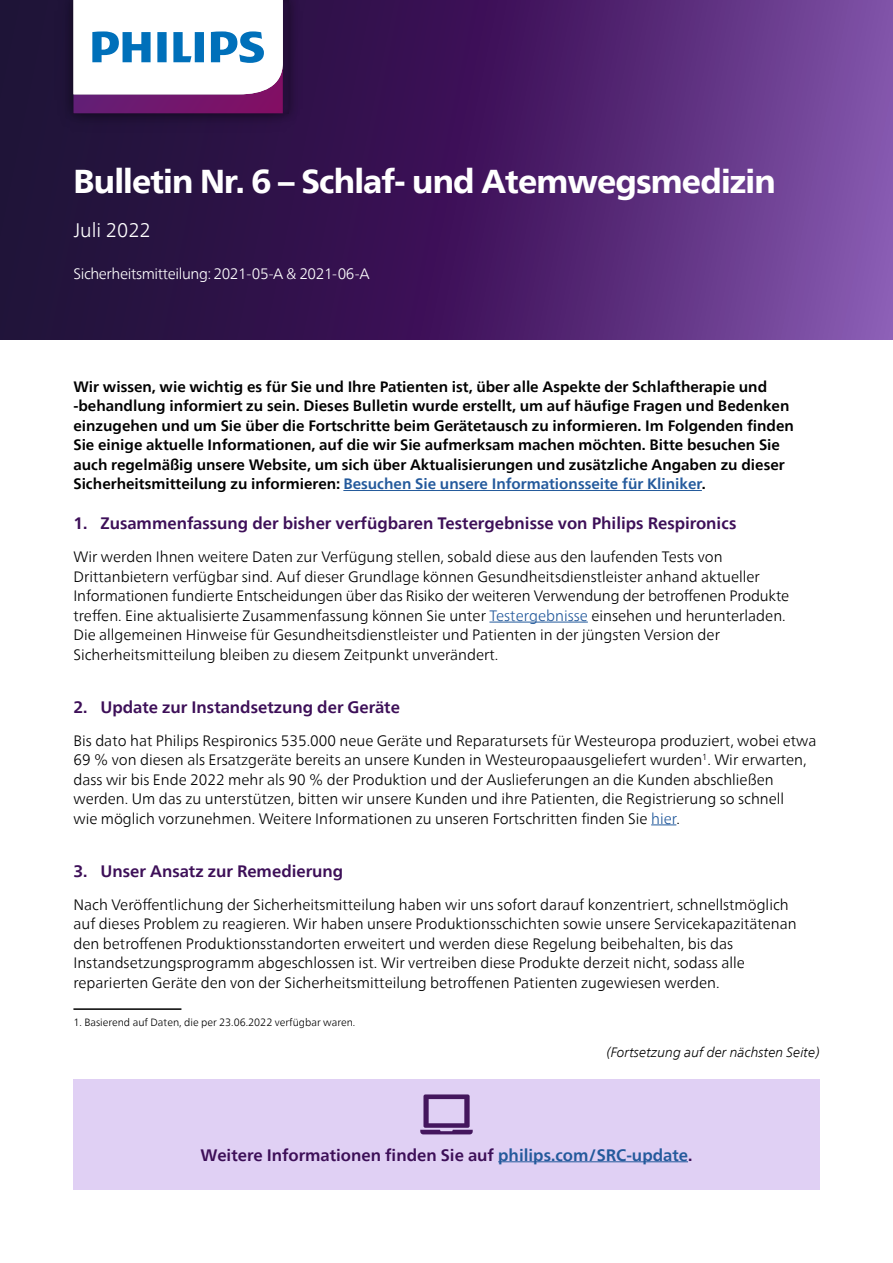
<style>
.page{position:relative;width:893px;height:1263px;background:#fff}
.page>*{position:absolute;margin:0;border:0;box-sizing:border-box;transform-origin:0 0}
.t1{font:800 33px "Neue Frutiger World";letter-spacing:-.025em;color:#fff}
.t2{font:300 19.5px "Neue Frutiger World";color:#fff}
.t3{font:700 16.5px "Neue Frutiger World";color:#3d0f58}
.t4{font:300 15px/19.5px "Neue Frutiger World";color:#000}
.t5{font:700 15px/19.5px "Neue Frutiger World";color:#000}
.t6{font:300 15px "Neue Frutiger World";letter-spacing:-.025em;color:#fff}
.t7{font:italic 300 13.5px "Neue Frutiger World";color:#000}
.t8{font:300 10.5px "Neue Frutiger World";color:#000}
.s1{color:#245a9c}
</style>
<div class="page">
<div style="left:73px;top:1079px;width:746px;height:110px;background:#e0d0f4"></div>
<svg style="left:0;top:0;width:893px;height:340px;background:#492367"></svg>
<hr style="left:343px;top:490px;width:359px;height:1px;background:#245a9c">
<hr style="left:489px;top:622px;width:99px;height:1px;background:#245a9c">
<svg style="left:651px;top:824px;width:25px;height:1px"></svg>
<hr style="left:73px;top:1008px;width:108px;height:2px;background:#000">
<hr style="left:498px;top:1161px;width:190px;height:1px;background:#245a9c">
<svg style="left:420px;top:1094px;width:53px;height:40px"></svg>
<img style="left:48px;top:0;width:260px;height:139px">
<svg style="left:73px;top:0;width:210px;height:113px"></svg>
<h1 class="t1" style="left:73px;top:162px;width:704px">Bulletin Nr. 6 – Schlaf- und Atemwegsmedizin</h1>
<h2 class="t2" style="left:73px;top:215px;width:79px">Juli 2022</h2>
<p class="t6" style="left:73px;top:262px;width:298px">Sicherheitsmitteilung: 2021-05-A &amp; 2021-06-A</p>
<p class="t5" style="left:73px;top:377px;width:722px">Wir wissen, wie wichtig es für Sie und Ihre Patienten ist, über alle Aspekte der Schlaftherapie und -behandlung informiert zu sein. Dieses Bulletin wurde erstellt, um auf häufige Fragen und Bedenken einzugehen und um Sie über die Fortschritte beim Gerätetausch zu informieren. Im Folgenden finden Sie einige aktuelle Informationen, auf die wir Sie aufmerksam machen möchten. Bitte besuchen Sie auch regelmäßig unsere Website, um sich über Aktualisierungen und zusätzliche Angaben zu dieser Sicherheitsmitteilung zu informieren: <span class="s1">Besuchen Sie unsere Informationsseite für Kliniker</span>.</p>
<p class="t3" style="left:73px;top:509px;width:664px">1. Zusammenfassung der bisher verfügbaren Testergebnisse von Philips Respironics</p>
<p class="t4" style="left:73px;top:547px;width:717px">Wir werden Ihnen weitere Daten zur Verfügung stellen, sobald diese aus den laufenden Tests von Drittanbietern verfügbar sind. Auf dieser Grundlage können Gesundheitsdienstleister anhand aktueller Informationen fundierte Entscheidungen über das Risiko der weiteren Verwendung der betroffenen Produkte treffen. Eine aktualisierte Zusammenfassung können Sie unter <span class="s1">Testergebnisse</span> einsehen und herunterladen.<br>Die allgemeinen Hinweise für Gesundheitsdienstleister und Patienten in der jüngsten Version der Sicherheitsmitteilung bleiben zu diesem Zeitpunkt unverändert.</p>
<p class="t3" style="left:73px;top:692px;width:328px">2. Update zur Instandsetzung der Geräte</p>
<p class="t4" style="left:73px;top:731px;width:744px">Bis dato hat Philips Respironics 535.000 neue Geräte und Reparatursets für Westeuropa produziert, wobei etwa 69 % von diesen als Ersatzgeräte bereits an unsere Kunden in Westeuropaausgeliefert wurden<sup>1</sup>. Wir erwarten, dass wir bis Ende 2022 mehr als 90 % der Produktion und der Auslieferungen an die Kunden abschließen werden. Um das zu unterstützen, bitten wir unsere Kunden und ihre Patienten, die Registrierung so schnell<br>wie möglich vorzunehmen. Weitere Informationen zu unseren Fortschritten finden Sie <span class="s1">hier</span>.</p>
<p class="t3" style="left:73px;top:856px;width:271px">3. Unser Ansatz zur Remedierung</p>
<p class="t4" style="left:73px;top:895px;width:725px">Nach Veröffentlichung der Sicherheitsmitteilung haben wir uns sofort darauf konzentriert, schnellstmöglich auf dieses Problem zu reagieren. Wir haben unsere Produktionsschichten sowie unsere Servicekapazitätenan den betroffenen Produktionsstandorten erweitert und werden diese Regelung beibehalten, bis das Instandsetzungsprogramm abgeschlossen ist. Wir vertreiben diese Produkte derzeit nicht, sodass alle reparierten Geräte den von der Sicherheitsmitteilung betroffenen Patienten zugewiesen werden.</p>
<p class="t8" style="left:73px;top:1014px;width:283px">1. Basierend auf Daten, die per 23.06.2022 verfügbar waren.</p>
<p class="t7" style="left:607px;top:1042px;width:214px">(Fortsetzung auf der nächsten Seite)</p>
<p class="t3" style="left:201px;top:1140px;width:493px">Weitere Informationen finden Sie auf <span class="s1">philips.com/SRC-update</span>.</p>
</div>
